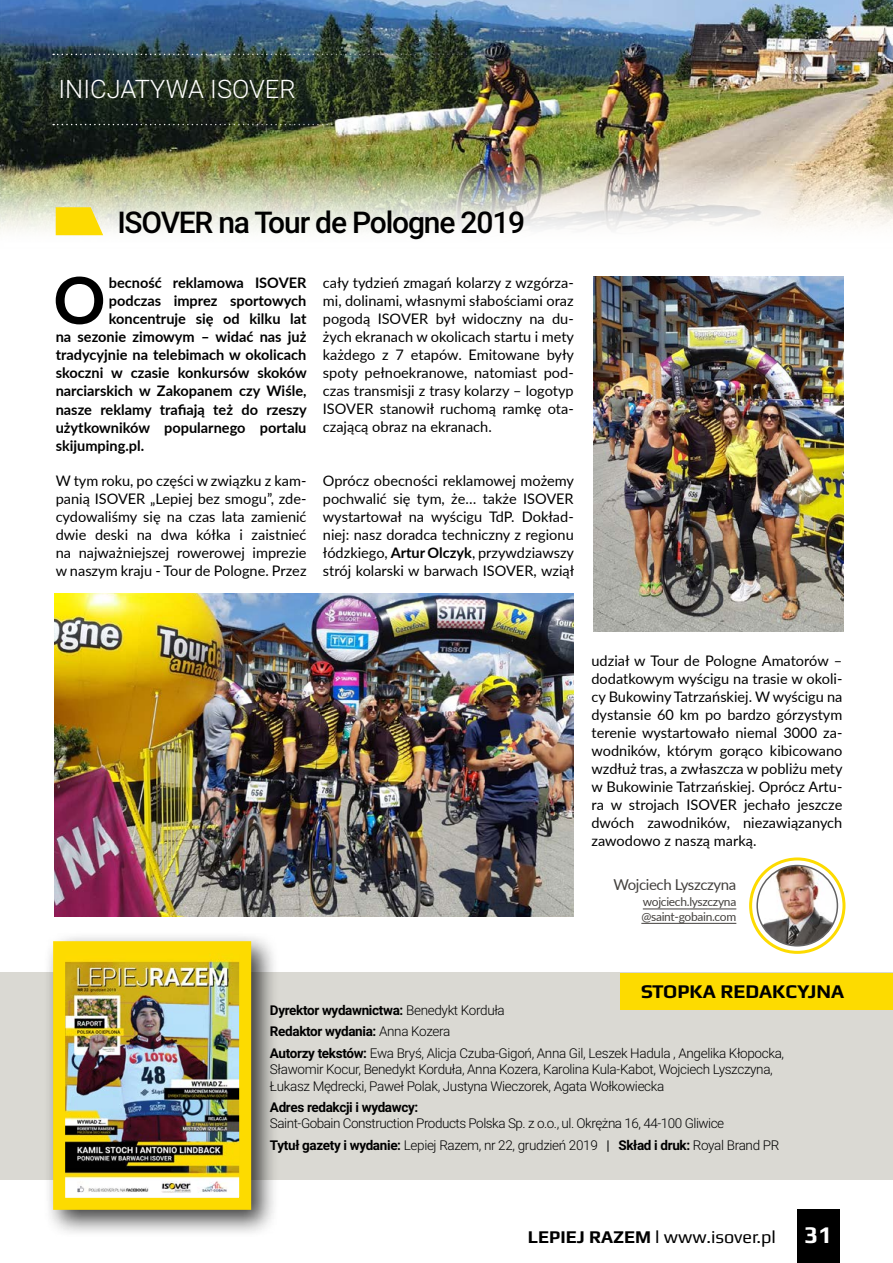
<style>
.page{position:relative;width:893px;height:1263px;background:#fff}
.page>*{position:absolute;margin:0;border:0;box-sizing:border-box;transform-origin:0 0}
.t1{font:700 64.8px "Lato";color:#000}
.t2{font:500 30px "Roboto";letter-spacing:-.04em;color:#000}
.t3{font:300 25.5px "Roboto";color:#fff}
.t4{font:700 24px "Play";color:#fff}
.t5{font:700 19.5px "Play";color:#000}
.t6{font:18px "Play";color:#000}
.t7{font:15px "Lato";letter-spacing:-.025em;color:#43403d}
.t8{font:14.55px/18px "Lato";color:#000;text-align:justify}
.t9{font:700 14.55px "Lato";color:#000}
.t10{font:300 13.5px/21.8px "Roboto";letter-spacing:-.025em;color:#000}
.t11{font:700 13.5px "Roboto";letter-spacing:-.025em;color:#000}
.t12{font:12px/14.4px "Lato";letter-spacing:-.025em;color:#43403d}
.s1{font-weight:700}
.s2{font-weight:400}
</style>
<div class="page">
<img style="left:0;top:0;width:893px;height:236px">
<div style="left:0;top:972px;width:893px;height:208px;background:#dad9d3"></div>
<div style="left:621px;top:973px;width:272px;height:36px;background:#fddb00"></div>
<div style="left:43px;top:931px;width:236px;height:307px;background:#000;opacity:.75"></div>
<img style="left:47px;top:935px;width:210px;height:281px">
<div style="left:797px;top:1210px;width:43px;height:53px;background:#000"></div>
<hr style="left:643px;top:909px;width:93px;height:1px;background:#43403d">
<hr style="left:641px;top:923px;width:95px;height:1px;background:#43403d">
<img style="left:593px;top:276px;width:251px;height:355px">
<img style="left:54px;top:593px;width:519px;height:323px">
<svg style="left:56px;top:207px;width:47px;height:28px"></svg>
<svg style="left:53px;top:54px;width:788px;height:1px"></svg>
<svg style="left:53px;top:124px;width:788px;height:1px"></svg>
<div style="left:749px;top:857px;width:96px;height:97px;border:3px solid #fddb00;border-radius:50%"></div>
<img style="left:757px;top:865px;width:80px;height:81px;border-radius:40px">
<div style="left:756px;top:865px;width:82px;height:81px;border:2px solid #646363;border-radius:50%"></div>
<h3 class="t3" style="left:59px;top:71px;width:238px">INICJATYWA ISOVER</h3>
<h2 class="t2" style="left:117px;top:201px;width:409px">ISOVER na Tour de Pologne 2019</h2>
<h1 class="t1" style="left:53px;top:253px;width:54px">O</h1>
<p class="t9" style="left:109px;top:272px;width:199px">becność reklamowa ISOVER</p>
<p class="t9" style="left:109px;top:290px;width:199px">podczas imprez sportowych</p>
<p class="t9" style="left:109px;top:308px;width:199px">koncentruje się od kilku lat</p>
<p class="t9" style="left:56px;top:326px;width:252px">na sezonie zimowym – widać nas już</p>
<p class="t9" style="left:56px;top:344px;width:252px">tradycyjnie na telebimach w okolicach</p>
<p class="t9" style="left:56px;top:362px;width:253px">skoczni w czasie konkursów skoków</p>
<p class="t9" style="left:56px;top:380px;width:252px">narciarskich w Zakopanem czy Wiśle,</p>
<p class="t9" style="left:56px;top:399px;width:253px">nasze reklamy trafiają też do rzeszy</p>
<p class="t9" style="left:56px;top:417px;width:252px">użytkowników popularnego portalu</p>
<p class="t9" style="left:56px;top:435px;width:90px">skijumping.pl.</p>
<p class="t8" style="left:56px;top:471px;width:252px">W tym roku, po części w związku z kam&shy;panią ISOVER „Lepiej bez smogu”, zde&shy;cydowaliśmy się na czas lata zamienić dwie deski na dwa kółka i zaistnieć na najważniejszej rowerowej imprezie w naszym kraju - Tour de Pologne. Przez</p>
<p class="t8" style="left:323px;top:273px;width:253px">cały tydzień zmagań kolarzy z wzgórza&shy;mi, dolinami, własnymi słabościami oraz pogodą ISOVER był widoczny na du&shy;żych ekranach w okolicach startu i mety każdego z 7 etapów. Emitowane były spoty pełnoekranowe, natomiast pod&shy;czas transmisji z trasy kolarzy – logotyp ISOVER stanowił ruchomą ramkę ota&shy;czającą obraz na ekranach.</p>
<p class="t8" style="left:323px;top:471px;width:253px">Oprócz obecności reklamowej możemy pochwalić się tym, że… także ISOVER wystartował na wyścigu TdP. Dokład&shy;niej: nasz doradca techniczny z regionu łódzkiego, <span class="s1">Artur Olczyk</span>, przywdziawszy strój kolarski w barwach ISOVER, wziął</p>
<p class="t8" style="left:591px;top:651px;width:253px">udział w Tour de Pologne Amatorów – dodatkowym wyścigu na trasie w okoli&shy;cy Bukowiny Tatrzańskiej. W wyścigu na dystansie 60 km po bardzo górzystym terenie wystartowało niemal 3000 za&shy;wodników, którym gorąco kibicowano wzdłuż tras, a zwłaszcza w pobliżu mety w Bukowinie Tatrzańskiej. Oprócz Artu&shy;ra w strojach ISOVER jechało jeszcze dwóch zawodników, niezawiązanych zawodowo z naszą marką.</p>
<p class="t7" style="left:613px;top:873px;width:124px">Wojciech Lyszczyna</p>
<p class="t12" style="left:641px;top:894px;width:96px">wojciech.lyszczyna @saint-gobain.com</p>
<h3 class="t5" style="left:641px;top:980px;width:204px">STOPKA REDAKCYJNA</h3>
<p class="t10" style="left:270px;top:998px;width:516px"><span class="s1">Dyrektor wydawnictwa:</span> Benedykt Korduła<br><span class="s1">Redaktor wydania:</span> Anna Kozera<br><span class="s1">Autorzy tekstów:</span> Ewa Bryś, Alicja Czuba-Gigoń, Anna Gil, Leszek Hadula , Angelika Kłopocka,</p>
<p class="t10" style="left:270px;top:1061px;width:504px;line-height:16.2px">Sławomir Kocur, Benedykt Korduła, Anna Kozera, Karolina Kula-Kabot, Wojciech Lyszczyna,<br>Łukasz Mędrecki, Paweł Polak, Justyna Wieczorek, Agata Wołkowiecka</p>
<p class="t11" style="left:270px;top:1098px;width:150px">Adres redakcji i wydawcy:</p>
<p class="t10" style="left:270px;top:1112px;width:511px">Saint-Gobain Construction Products Polska Sp. z o.o., ul. Okrężna 16, 44-100 Gliwice<br><span class="s1">Tytuł gazety i wydanie:</span> Lepiej Razem, nr 22, grudzień 2019 <span class="s2">|</span> <span class="s1">Skład i druk:</span> Royal Brand PR</p>
<p class="t6" style="left:528px;top:1226px;width:250px"><span class="s1">LEPIEJ RAZEM</span> l www.isover.pl</p>
<h3 class="t4" style="left:805px;top:1221px;width:29px">31</h3>
</div>
